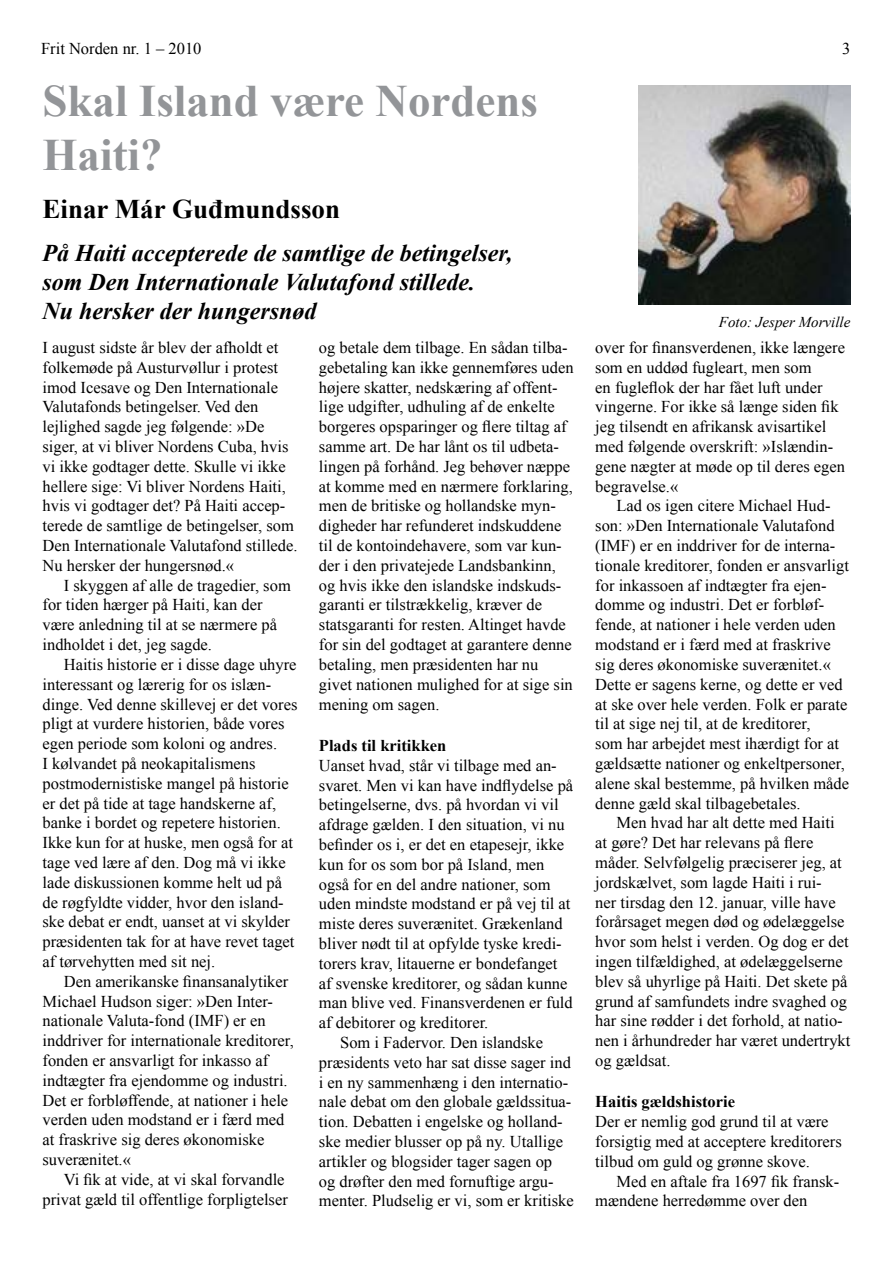
<style>
.page{position:relative;width:893px;height:1263px;background:#fff}
.page>*{position:absolute;margin:0;border:0;box-sizing:border-box;transform-origin:0 0}
.t1{font:700 45px/54px "Times New Roman";color:#939598}
.t2{font:700 27px "Times New Roman";color:#000}
.t3{font:italic 700 24px/28.8px "Times New Roman";color:#000}
.t4{font:16.5px/19.8px "Times New Roman";color:#000}
.t5{font:700 16.5px "Times New Roman";color:#000}
.t6{font:italic 15px "Times New Roman";color:#000}
</style>
<div class="page">
<img style="left:639px;top:85px;width:211px;height:220px">
<p class="t4" style="left:41px;top:38px;width:162px">Frit Norden nr. 1 – 2010</p>
<h1 class="t1" style="left:43px;top:72px;width:497px">Skal Island være Nordens<br>Haiti?</h1>
<h2 class="t2" style="left:43px;top:190px;width:299px">Einar Már Guđmundsson</h2>
<h3 class="t3" style="left:43px;top:238px;width:471px">På Haiti accepterede de samtlige de betingelser, som Den Internationale Valutafond stillede.<br>Nu hersker der hungersnød</h3>
<p class="t4" style="left:43px;top:337px;width:257px">I august sidste år blev der afholdt et folkemøde på Austurvøllur i protest imod Icesave og Den Internationale Valutafonds betingelser. Ved den lejlighed sagde jeg følgende: »De siger, at vi bliver Nordens Cuba, hvis vi ikke godtager dette. Skulle vi ikke hellere sige: Vi bliver Nordens Haiti, hvis vi godtager det? På Haiti accep&shy;terede de samtlige de betingelser, som Den Internationale Valutafond stillede.<br>Nu hersker der hungersnød.«</p>
<p class="t4" style="left:43px;top:575px;width:250px;text-indent:21px">I skyggen af alle de tragedier, som for tiden hærger på Haiti, kan der være anledning til at se nærmere på indholdet i det, jeg sagde.</p>
<p class="t4" style="left:43px;top:654px;width:256px;text-indent:21px">Haitis historie er i disse dage uhyre interessant og lærerig for os islæn&shy;dinge. Ved denne skillevej er det vores pligt at vurdere historien, både vores egen periode som koloni og andres.<br>I kølvandet på neokapitalismens postmodernistiske mangel på historie er det på tide at tage handskerne af, banke i bordet og repetere historien.<br>Ikke kun for at huske, men også for at tage ved lære af den. Dog må vi ikke lade diskussionen komme helt ud på de røgfyldte vidder, hvor den island&shy;ske debat er endt, uanset at vi skylder præsidenten tak for at have revet taget af tørvehytten med sit nej.</p>
<p class="t4" style="left:43px;top:971px;width:253px;text-indent:21px">Den amerikanske finansanalytiker Michael Hudson siger: »Den Inter&shy;nationale Valuta-fond (IMF) er en inddriver for internationale kreditorer, fonden er ansvarligt for inkasso af indtægter fra ejendomme og industri.<br>Det er forbløffende, at nationer i hele verden uden modstand er i færd med at fraskrive sig deres økonomiske suverænitet.«</p>
<p class="t4" style="left:43px;top:1169px;width:247px;text-align:right">Vi fik at vide, at vi skal forvandle privat gæld til offentlige forpligtelser</p>
<p class="t4" style="left:319px;top:337px;width:256px">og betale dem tilbage. En sådan tilba&shy;gebetaling kan ikke gennemføres uden højere skatter, nedskæring af offent&shy;lige udgifter, udhuling af de enkelte borgeres opsparinger og flere tiltag af samme art. De har lånt os til udbeta&shy;lingen på forhånd. Jeg behøver næppe at komme med en nærmere forklaring, men de britiske og hollandske myn&shy;digheder har refunderet indskuddene til de kontoindehavere, som var kun&shy;der i den privatejede Landsbankinn, og hvis ikke den islandske indskuds&shy;garanti er tilstrækkelig, kræver de statsgaranti for resten. Altinget havde for sin del godtaget at garantere denne betaling, men præsidenten har nu givet nationen mulighed for at sige sin mening om sagen.</p>
<p class="t5" style="left:319px;top:734px;width:129px">Plads til kritikken</p>
<p class="t4" style="left:319px;top:755px;width:239px">Uanset hvad, står vi tilbage med an-</p>
<p class="t4" style="left:319px;top:775px;width:256px">svaret. Men vi kan have indflydelse på</p>
<p class="t4" style="left:319px;top:795px;width:241px">betingelserne, dvs. på hvordan vi vil</p>
<p class="t4" style="left:319px;top:814px;width:247px">afdrage gælden. I den situation, vi nu</p>
<p class="t4" style="left:319px;top:834px;width:247px">befinder os i, er det en etapesejr, ikke</p>
<p class="t4" style="left:319px;top:854px;width:227px">kun for os som bor på Island, men</p>
<p class="t4" style="left:319px;top:874px;width:233px">også for en del andre nationer, som</p>
<p class="t4" style="left:319px;top:894px;width:253px">uden mindste modstand er på vej til at</p>
<p class="t4" style="left:319px;top:913px;width:245px">miste deres suverænitet. Grækenland</p>
<p class="t4" style="left:319px;top:933px;width:244px">bliver nødt til at opfylde tyske kredi-</p>
<p class="t4" style="left:319px;top:953px;width:240px">torers krav, litauerne er bondefanget</p>
<p class="t4" style="left:319px;top:973px;width:250px">af svenske kreditorer, og sådan kunne</p>
<p class="t4" style="left:319px;top:993px;width:255px">man blive ved. Finansverdenen er fuld</p>
<p class="t4" style="left:319px;top:1012px;width:171px">af debitorer og kreditorer.</p>
<p class="t4" style="left:340px;top:1032px;width:205px">Som i Fadervor. Den islandske</p>
<p class="t4" style="left:319px;top:1052px;width:254px">præsidents veto har sat disse sager ind</p>
<p class="t4" style="left:319px;top:1072px;width:251px">i en ny sammenhæng i den internatio-</p>
<p class="t4" style="left:319px;top:1092px;width:254px">nale debat om den globale gældssitua-</p>
<p class="t4" style="left:319px;top:1111px;width:245px">tion. Debatten i engelske og holland-</p>
<p class="t4" style="left:319px;top:1131px;width:246px">ske medier blusser op på ny. Utallige</p>
<p class="t4" style="left:319px;top:1151px;width:235px">artikler og blogsider tager sagen op</p>
<p class="t4" style="left:319px;top:1171px;width:236px">og drøfter den med fornuftige argu-</p>
<p class="t4" style="left:319px;top:1191px;width:256px">menter. Pludselig er vi, som er kritiske</p>
<p class="t6" style="left:719px;top:311px;width:133px">Foto: Jesper Morville</p>
<p class="t4" style="left:595px;top:337px;width:251px">over for finansverdenen, ikke længere som en uddød fugleart, men som<br>en fugleflok der har fået luft under vingerne. For ikke så længe siden fik jeg tilsendt en afrikansk avisartikel med følgende overskrift: »Islændin&shy;gene nægter at møde op til deres egen begravelse.«</p>
<p class="t4" style="left:595px;top:496px;width:255px;text-indent:21px">Lad os igen citere Michael Hud&shy;son: »Den Internationale Valutafond (IMF) er en inddriver for de interna&shy;tionale kreditorer, fonden er ansvarligt for inkassoen af indtægter fra ejen&shy;domme og industri. Det er forbløf&shy;fende, at nationer i hele verden uden modstand er i færd med at fraskrive sig deres økonomiske suverænitet.« Dette er sagens kerne, og dette er ved at ske over hele verden. Folk er parate til at sige nej til, at de kreditorer,<br>som har arbejdet mest ihærdigt for at gældsætte nationer og enkeltpersoner, alene skal bestemme, på hvilken måde denne gæld skal tilbagebetales.</p>
<p class="t4" style="left:595px;top:813px;width:257px;text-indent:21px">Men hvad har alt dette med Haiti at gøre? Det har relevans på flere måder. Selvfølgelig præciserer jeg, at jordskælvet, som lagde Haiti i rui-<br>ner tirsdag den 12. januar, ville have forårsaget megen død og ødelæggelse hvor som helst i verden. Og dog er det ingen tilfældighed, at ødelæggelserne blev så uhyrlige på Haiti. Det skete på grund af samfundets indre svaghed og har sine rødder i det forhold, at natio&shy;nen i århundreder har været undertrykt og gældsat.</p>
<p class="t5" style="left:595px;top:1090px;width:141px">Haitis gældshistorie</p>
<p class="t4" style="left:595px;top:1111px;width:248px">Der er nemlig god grund til at være forsigtig med at acceptere kreditorers tilbud om guld og grønne skove.</p>
<p class="t4" style="left:595px;top:1171px;width:245px;text-indent:21px">Med en aftale fra 1697 fik fransk&shy;mændene herredømme over den</p>
</div>
